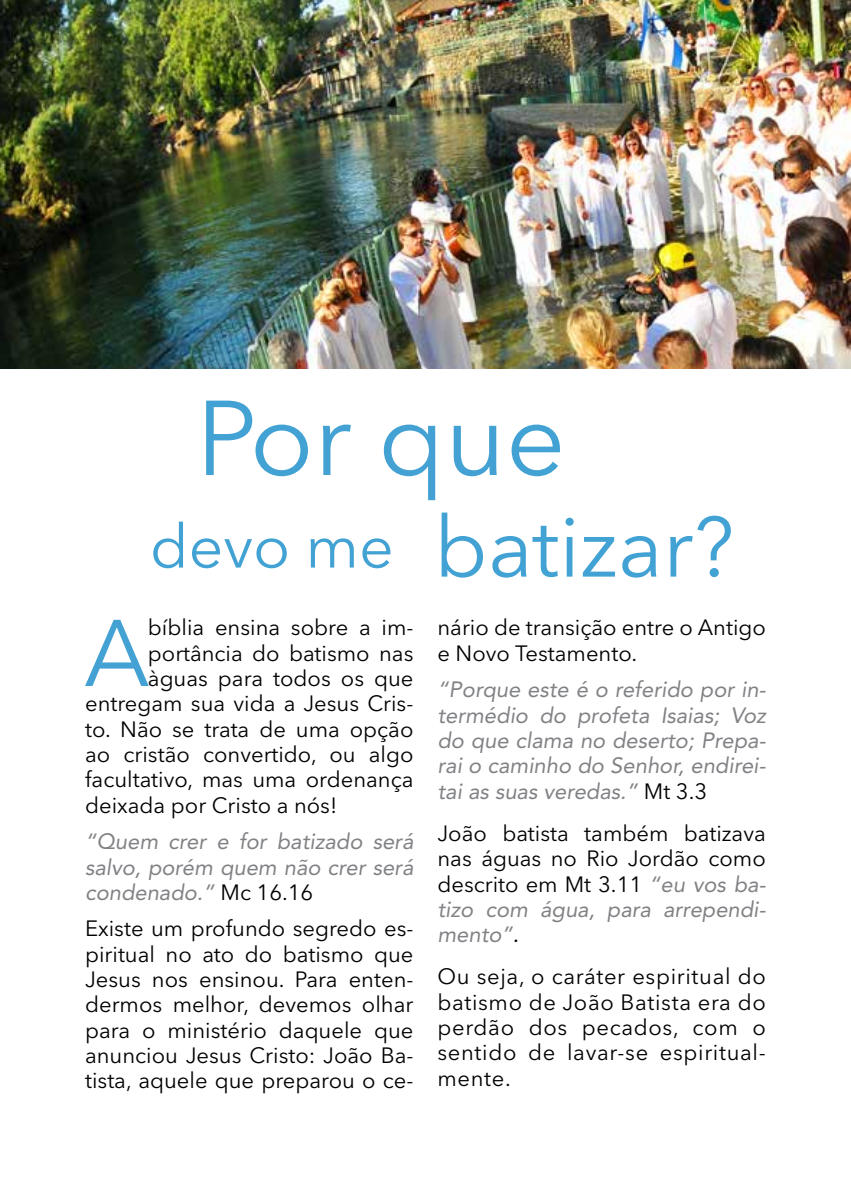
<style>
.page{position:relative;width:851px;height:1191px;background:#fff}
.page>*{position:absolute;margin:0;border:0;box-sizing:border-box;transform-origin:0 0}
.t1{font:105px "Avenir Next LT Pro";color:#42a2d4}
.t2{font:93.4px "Avenir Next LT Pro";color:#43a2d3}
.t3{font:84.6px "Avenir Next LT Pro";color:#42a2d4}
.t4{font:22px/25.2px "Avenir Next LT Pro";color:#000;text-align:justify}
.t5{font:italic 22px/25.4px "Avenir LT Std";color:#808285;text-align:justify}
.s1{color:#43a2d3}
.s2{font-size:60.8px}
.s3{font-family:"Avenir Next LT Pro";font-style:normal;color:#000}
.s4{font-family:"Avenir LT Std";font-style:italic;color:#808285}
.s5{color:#000}
</style>
<div class="page">
<img style="left:0;top:0;width:850px;height:369px">
<h1 class="t1" style="left:196px;top:376px;width:371px">Po<span class="s1">r qu</span>e</h1>
<h3 class="t3" style="left:150px;top:496px;width:585px"><span class="s2">devo me</span> batizar?</h3>
<h2 class="t2" style="left:84px;top:597px;width:67px">A</h2>
<p class="t4" style="left:148px;top:615px;width:267px">bíblia ensina sobre a im-</p>
<p class="t4" style="left:148px;top:640px;width:267px">portância do batismo nas</p>
<p class="t4" style="left:148px;top:665px;width:267px">àguas para todos os que</p>
<p class="t4" style="left:85px;top:691px;width:330px">entregam sua vida a Jesus Cris-</p>
<p class="t4" style="left:85px;top:716px;width:330px">to. Não se trata de uma opção</p>
<p class="t4" style="left:85px;top:741px;width:330px">ao cristão convertido, ou algo</p>
<p class="t4" style="left:85px;top:767px;width:330px">facultativo, mas uma ordenança</p>
<p class="t4" style="left:85px;top:792px;width:253px">deixada por Cristo a nós!</p>
<p class="t5" style="left:85px;top:829px;width:330px">“Quem crer e for batizado será salvo, porém quem não crer será condenado.” <span class="s3">Mc 16.16</span></p>
<p class="t4" style="left:85px;top:916px;width:330px">Existe um profundo segredo es&shy;piritual no ato do batismo que Jesus nos ensinou. Para enten&shy;dermos melhor, devemos olhar para o ministério daquele que anunciou Jesus Cristo: João Ba&shy;tista, aquele que preparou o ce-</p>
<p class="t4" style="left:437px;top:615px;width:330px">nário de transição entre o Antigo e Novo Testamento.</p>
<p class="t5" style="left:437px;top:677px;width:330px">“Porque este é o referido por in&shy;termédio do profeta Isaias; Voz do que clama no deserto; Prepa&shy;rai o caminho do Senhor, endirei&shy;tai as suas veredas.” <span class="s3">Mt 3.3</span></p>
<p class="t4" style="left:437px;top:820px;width:330px">João batista também batizava nas águas no Rio Jordão como descrito em Mt 3.11 <span class="s4">“eu vos ba-</span></p>
<p class="t5" style="left:437px;top:897px;width:330px">tizo com água, para arrependi&shy;mento”<span class="s5">.</span></p>
<p class="t4" style="left:437px;top:964px;width:330px">Ou seja, o caráter espiritual do batismo de João Batista era do perdão dos pecados, com o sentido de lavar-se espiritual&shy;mente.</p>
</div>
